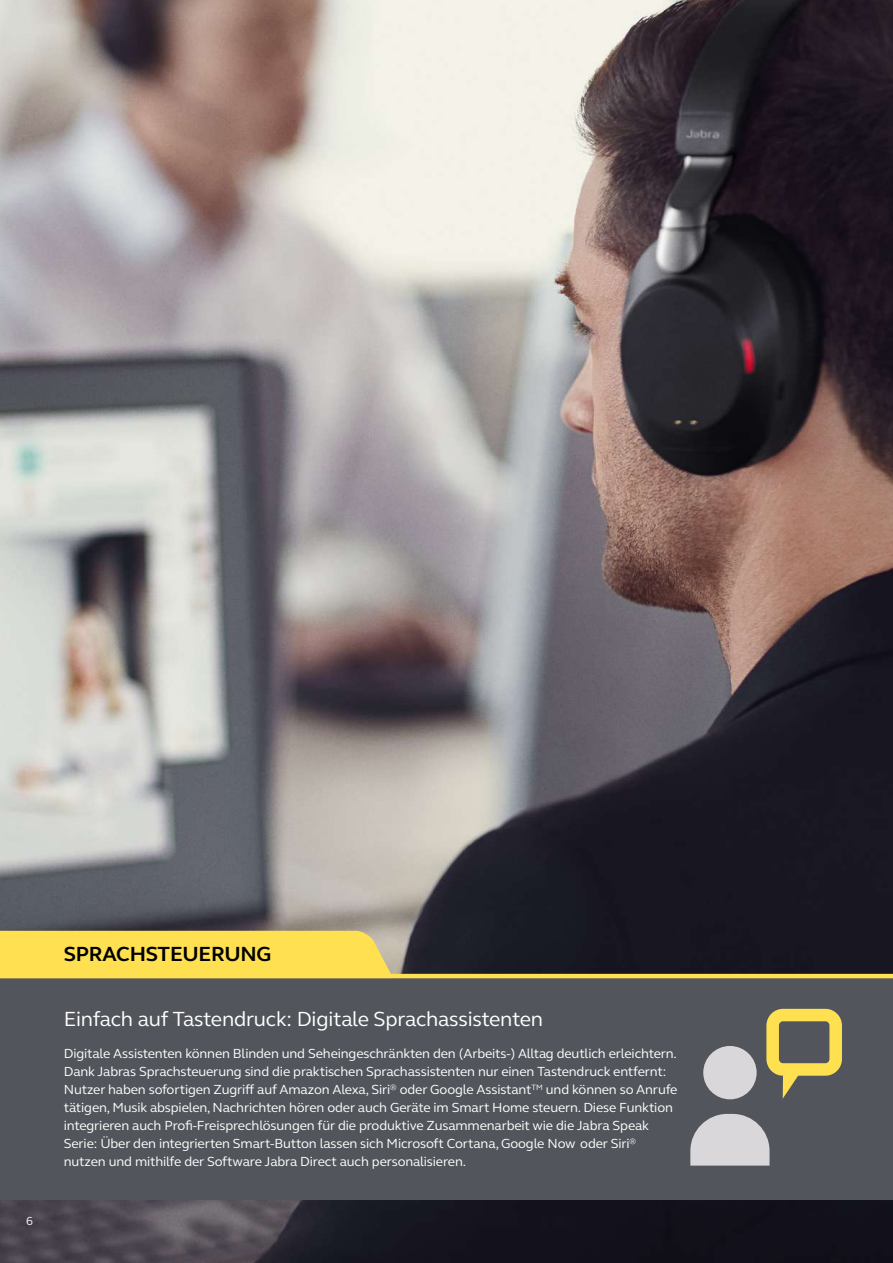
<style>
.page{position:relative;width:893px;height:1263px;background:#fff}
.page>*{position:absolute;margin:0;border:0;box-sizing:border-box;transform-origin:0 0}
.t1{font:21px "GN Elliot";letter-spacing:-.01em;color:#fff}
.t2{font:700 21px "GN Elliot";letter-spacing:-.01em;color:#000}
.t3{font:13.5px/18px "GN Elliot";letter-spacing:-.01em;color:#fff}
.t4{font:12px "GN Elliot";color:#fff}
</style>
<div class="page">
<img style="left:0;top:0;width:893px;height:1263px">
<div style="left:0;top:978px;width:893px;height:221px;background:#52555b"></div>
<hr style="left:0;top:974px;width:893px;height:4px;background:#ffe050">
<div style="left:0;top:931px;width:393px;height:43px;background:#ffe050"></div>
<svg style="left:690px;top:1009px;width:152px;height:156px"></svg>
<p class="t4" style="left:26px;top:1213px;width:8px">6</p>
<h1 class="t2" style="left:64px;top:940px;width:209px">SPRACHSTEUERUNG</h1>
<h1 class="t1" style="left:64px;top:1004px;width:481px">Einfach auf Tastendruck: Digitale Sprachassistenten</h1>
<p class="t3" style="left:64px;top:1044px;width:615px">Digitale Assistenten können Blinden und Seheingeschränkten den (Arbeits-) Alltag deutlich erleichtern.<br>Dank Jabras Sprachsteuerung sind die praktischen Sprachassistenten nur einen Tastendruck entfernt:<br>Nutzer haben sofortigen Zugriff auf Amazon Alexa, Siri<sup>®</sup> oder Google Assistant<sup>TM</sup> und können so Anrufe tätigen, Musik abspielen, Nachrichten hören oder auch Geräte im Smart Home steuern. Diese Funktion integrieren auch Profi-Freisprechlösungen für die produktive Zusammenarbeit wie die Jabra Speak Serie: Über den integrierten Smart-Button lassen sich Microsoft Cortana, Google Now oder Siri<sup>® </sup>nutzen und mithilfe der Software Jabra Direct auch personalisieren.</p>
</div>
